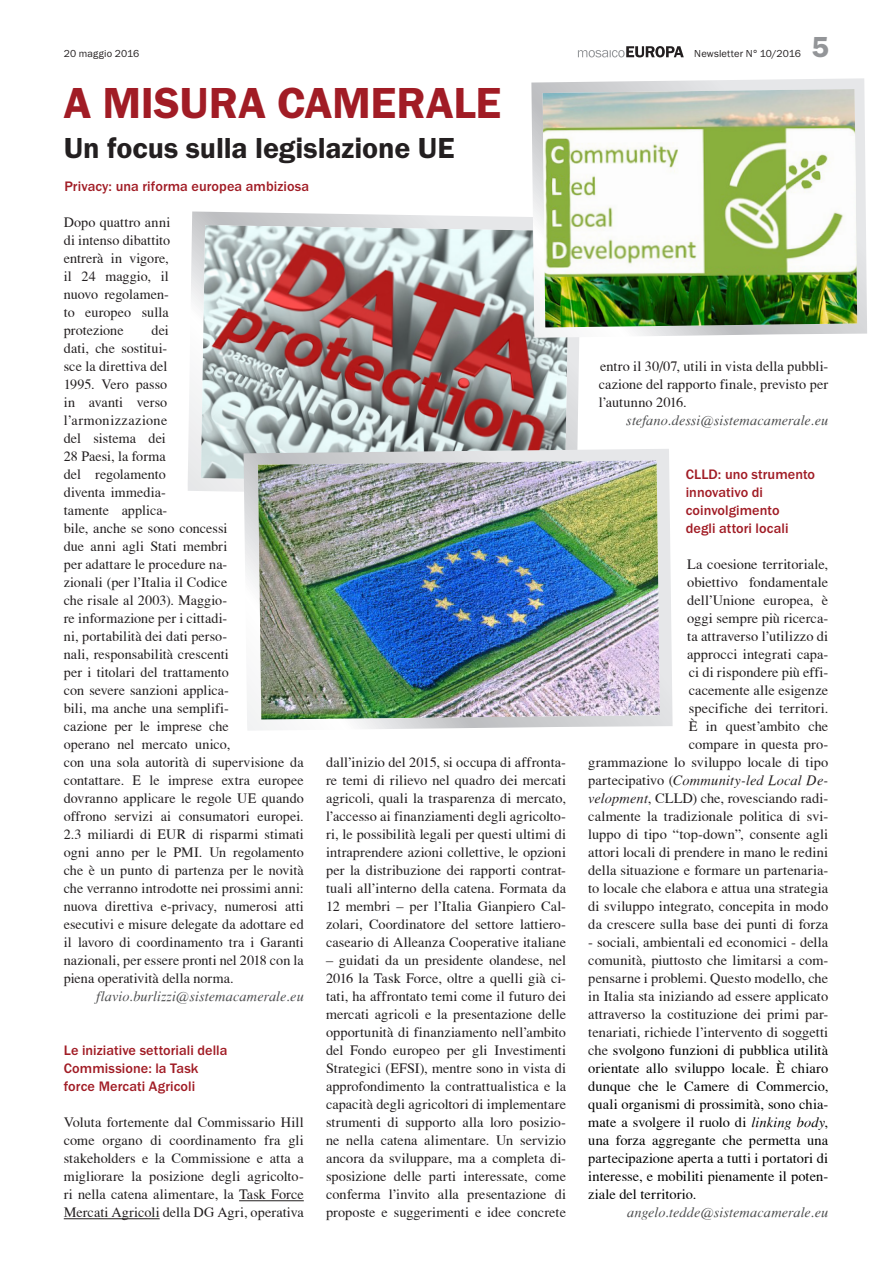
<style>
.page{position:relative;width:893px;height:1263px;background:#fff}
.page>*{position:absolute;margin:0;border:0;box-sizing:border-box;transform-origin:0 0}
.t1{font:600 45px "Franklin Gothic Itc T";letter-spacing:-.005em;color:#a11c25}
.t2{font:600 30px "Franklin Gothic Itc T";letter-spacing:-.005em;color:#231f20}
.t3{font:600 30px "Franklin Gothic Itc T";color:#939598}
.t4{font:14.25px/18px "T Acc LAD";letter-spacing:.005em;color:#231f20;text-align:justify}
.t5{font:14.25px/18px "T Acc LAD";letter-spacing:.005em;color:#000;text-align:justify}
.t6{font:500 14.25px/18px "Franklin Gothic Itc T";letter-spacing:.005em;color:#a11c25}
.t7{font:14.25px "T Acc LAD Italic";letter-spacing:.005em;color:#4b4c4d}
.t8{font:14.25px "T Acc LAD Italic";letter-spacing:.01em;color:#231f20}
.t9{font:10.5px "Franklin Gothic Itc T";letter-spacing:.01em;color:#231f20}
.s1{font-family:"T Acc LAD"}
.s2{font-family:"T Acc LAD Italic"}
.s3{color:#231f20}
</style>
<div class="page">
<svg style="left:578px;top:46px;width:106px;height:11px"></svg>
<hr style="left:239px;top:1200px;width:65px;height:1px;background:#231f20">
<hr style="left:64px;top:1218px;width:96px;height:1px;background:#231f20">
<svg style="left:188px;top:211px;width:391px;height:281px"></svg>
<img style="left:201px;top:225px;width:368px;height:259px">
<svg style="left:531px;top:78px;width:336px;height:260px"></svg>
<img style="left:543px;top:89px;width:314px;height:238px">
<svg style="left:244px;top:449px;width:429px;height:282px"></svg>
<img style="left:258px;top:460px;width:402px;height:259px">
<p class="t9" style="left:64px;top:48px;width:77px">20 maggio 2016</p>
<p class="t9" style="left:694px;top:48px;width:108px">Newsletter N° 10/2016</p>
<h1 class="t1" style="left:64px;top:77px;width:439px">A MISURA CAMERALE</h1>
<h2 class="t2" style="left:64px;top:131px;width:392px">Un focus sulla legislazione UE</h2>
<p class="t6" style="left:64px;top:177px;width:246px">Privacy: una riforma europea ambiziosa</p>
<h2 class="t3" style="left:812px;top:30px;width:19px">5</h2>
<p class="t4" style="left:64px;top:213px;width:108px">Dopo quattro anni di intenso dibattito entrerà in vigore, il 24 maggio, il nuovo regolamen&shy;to europeo sulla protezione</p>
<p class="t4" style="left:64px;top:321px;width:242px;text-align:left;text-indent:88px">dei<br>dati, che sostitui-<br>sce la direttiva del<br>1995. Vero passo<br>in avanti verso<br>l’armonizzazione<br>del sistema dei<br>28 Paesi, la forma<br>del regolamento<br>diventa immedia-<br>tamente applica-<br>bile, anche se sono concessi<br>due anni agli Stati membri<br>per adattare le procedure na-<br>zionali (per l’Italia il Codice<br>che risale al 2003). Maggio-<br>re informazione per i cittadi-<br>ni, portabilità dei dati perso-<br>nali, responsabilità crescenti<br>per i titolari del trattamento<br>con severe sanzioni applica-<br>bili, ma anche una semplifi-<br>cazione per le imprese che<br>operano nel mercato unico,<br>con una sola autorità di supervisione da contattare. E le imprese extra europee dovranno applicare le regole UE quando offrono servizi ai consumatori europei.<br>2.3 miliardi di EUR di risparmi stimati ogni anno per le PMI. Un regolamento che è un punto di partenza per le novità che verranno introdotte nei prossimi anni: nuova direttiva e-privacy, numerosi atti esecutivi e misure delegate da adottare ed il lavoro di coordinamento tra i Garanti nazionali, per essere pronti nel 2018 con la piena operatività della norma.</p>
<p class="t7" style="left:96px;top:988px;width:209px">flavio.burlizzi@sistemacamerale.eu</p>
<p class="t6" style="left:64px;top:1041px;width:165px">Le iniziative settoriali della<br>Commissione: la Task force Mercati Agricoli</p>
<p class="t4" style="left:64px;top:1113px;width:242px">Voluta fortemente dal Commissario Hill come organo di coordinamento fra gli stakeholders e la Commissione e atta a migliorare la posizione degli agricolto&shy;ri nella catena alimentare, la Task Force Mercati Agricoli della DG Agri, operativa</p>
<p class="t4" style="left:326px;top:753px;width:242px">dall’inizio del 2015, si occupa di affronta&shy;re temi di rilievo nel quadro dei mercati agricoli, quali la trasparenza di mercato, l’accesso ai finanziamenti degli agricolto&shy;ri, le possibilità legali per questi ultimi di intraprendere azioni collettive, le opzioni per la distribuzione dei rapporti contrat&shy;tuali all’interno della catena. Formata da 12 membri – per l’Italia Gianpiero Cal&shy;zolari, Coordinatore del settore lattiero&shy;caseario di Alleanza Cooperative italiane</p>
<p class="t4" style="left:326px;top:951px;width:242px">– guidati da un presidente olandese, nel 2016 la Task Force, oltre a quelli già ci&shy;tati, ha affrontato temi come il futuro dei mercati agricoli e la presentazione delle opportunità di finanziamento nell’ambito del Fondo europeo per gli Investimenti Strategici (EFSI), mentre sono in vista di approfondimento la contrattualistica e la capacità degli agricoltori di implementare strumenti di supporto alla loro posizio&shy;ne nella catena alimentare. Un servizio ancora da sviluppare, ma a completa di&shy;sposizione delle parti interessate, come conferma l’invito alla presentazione di proposte e suggerimenti e idee concrete</p>
<p class="t4" style="left:599px;top:357px;width:231px">entro il 30/07, utili in vista della pubbli&shy;cazione del rapporto finale, previsto per l’autunno 2016.</p>
<p class="t7" style="left:626px;top:412px;width:203px">stefano.dessi@sistemacamerale.eu</p>
<p class="t6" style="left:686px;top:465px;width:131px">CLLD: uno strumento innovativo di coinvolgimento<br>degli attori locali</p>
<p class="t4" style="left:588px;top:555px;width:242px;text-align:right">La coesione territoriale,<br>obiettivo fondamentale<br>dell’Unione europea, è<br>oggi sempre più ricerca-<br>ta attraverso l’utilizzo di<br>approcci integrati capa-<br>ci di rispondere più effi-<br>cacemente alle esigenze<br>specifiche dei territori.<br>È in quest’ambito che<br>compare in questa pro-<br>grammazione lo sviluppo locale di tipo</p>
<p class="t8" style="left:588px;top:772px;width:242px"><span class="s1">partecipativo (</span>Community-led Local De-</p>
<p class="t4" style="left:588px;top:789px;width:242px"><span class="s2">velopment</span>, CLLD) che, rovesciando radi&shy;calmente la tradizionale politica di svi&shy;luppo di tipo “top-down”, consente agli attori locali di prendere in mano le redini della situazione e formare un partenaria&shy;to locale che elabora e attua una strategia di sviluppo integrato, concepita in modo da crescere sulla base dei punti di forza</p>
<p class="t5" style="left:588px;top:933px;width:242px"><span class="s3">- sociali, ambientali ed economici - della comunità, piuttosto che limitarsi a com&shy;pensarne i problemi. Questo modello, che in Italia sta iniziando ad essere applicato attraverso la costituzione dei primi par&shy;tenariati, richiede l’intervento di soggetti che</span> svolgono funzioni di pubblica utilità orientate allo sviluppo locale. È chiaro dunque che le Camere di Commercio, quali organismi di prossimità, sono chia&shy;mate a svolgere il ruolo di <span class="s2">linking body</span>, una forza aggregante che permetta una partecipazione aperta a tutti i portatori di interesse, e mobiliti pienamente il poten&shy;ziale del territorio.</p>
<p class="t7" style="left:627px;top:1204px;width:203px">angelo.tedde@sistemacamerale.eu</p>
</div>
